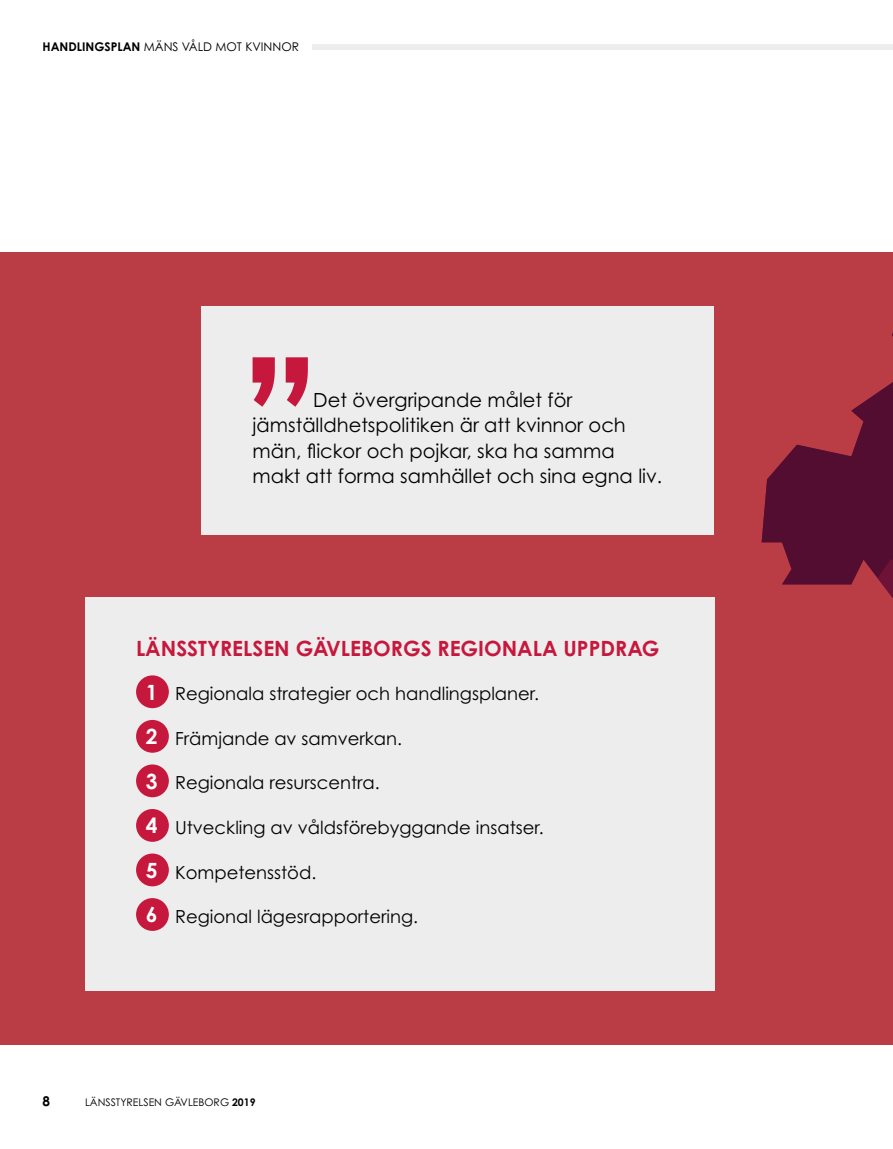
<style>
.page{position:relative;width:893px;height:1149px;background:#fff}
.page>*{position:absolute;margin:0;border:0;box-sizing:border-box;transform-origin:0 0}
.t1{font:700 21px "Century Gothic Pro";color:#c6183d}
.t2{font:19.5px/25.5px "Century Gothic Pro";color:#000}
.t3{font:18px "Century Gothic Pro";color:#000}
.t4{font:700 13.5px "Century Gothic Pro";color:#000}
.t5{font:12px "Century Gothic Pro";color:#000}
.t6{font:10.5px "Century Gothic Pro";color:#000}
.s1{font-weight:700}
.s2{font-weight:700;font-size:21px;color:#fff}
</style>
<div class="page">
<div style="left:0;top:252px;width:893px;height:792px;background:#ba3d45"></div>
<svg style="left:762px;top:333px;width:131px;height:265px"></svg>
<div style="left:85px;top:597px;width:629px;height:393px;background:#ededed"></div>
<div style="left:136px;top:675px;width:33px;height:33px;background:#c6183d;border-radius:50%"></div>
<div style="left:136px;top:719px;width:33px;height:33px;background:#c6183d;border-radius:50%"></div>
<div style="left:136px;top:764px;width:33px;height:33px;background:#c6183d;border-radius:50%"></div>
<div style="left:136px;top:808px;width:33px;height:33px;background:#c6183d;border-radius:50%"></div>
<div style="left:136px;top:853px;width:33px;height:33px;background:#c6183d;border-radius:50%"></div>
<div style="left:136px;top:897px;width:33px;height:33px;background:#c6183d;border-radius:50%"></div>
<div style="left:202px;top:306px;width:512px;height:228px;background:#ededed"></div>
<svg style="left:253px;top:357px;width:55px;height:49px"></svg>
<div style="left:43px;top:44px;width:850px;height:6px;background:#ededed"></div>
<div style="left:0;top:38px;width:312px;height:18px;background:#fff"></div>
<p class="t5" style="left:43px;top:40px;width:258px"><span class="s1">HANDLINGSPLAN</span> MÄNS VÅLD MOT KVINNOR</p>
<p class="t2" style="left:253px;top:386px;width:411px;text-indent:61px">Det övergripande målet för jämställdhetspolitiken är att kvinnor och män, flickor och pojkar, ska ha samma makt att forma samhället och sina egna liv.</p>
<p class="t1" style="left:136px;top:635px;width:525px">LÄNSSTYRELSEN GÄVLEBORGS REGIONALA UPPDRAG</p>
<p class="t3" style="left:146px;top:682px;width:395px"><span class="s2">1</span> Regionala strategier och handlingsplaner.</p>
<p class="t3" style="left:146px;top:727px;width:258px"><span class="s2">2</span> Främjande av samverkan.</p>
<p class="t3" style="left:146px;top:771px;width:235px"><span class="s2">3</span> Regionala resurscentra.</p>
<p class="t3" style="left:146px;top:816px;width:399px"><span class="s2">4</span> Utveckling av våldsförebyggande insatser.</p>
<p class="t3" style="left:146px;top:860px;width:172px"><span class="s2">5</span> Kompetensstöd.</p>
<p class="t3" style="left:146px;top:905px;width:274px"><span class="s2">6</span> Regional lägesrapportering.</p>
<p class="t4" style="left:43px;top:1092px;width:9px">8</p>
<p class="t6" style="left:85px;top:1095px;width:172px">LÄNSSTYRELSEN GÄVLEBORG <span class="s1">2019</span></p>
</div>
